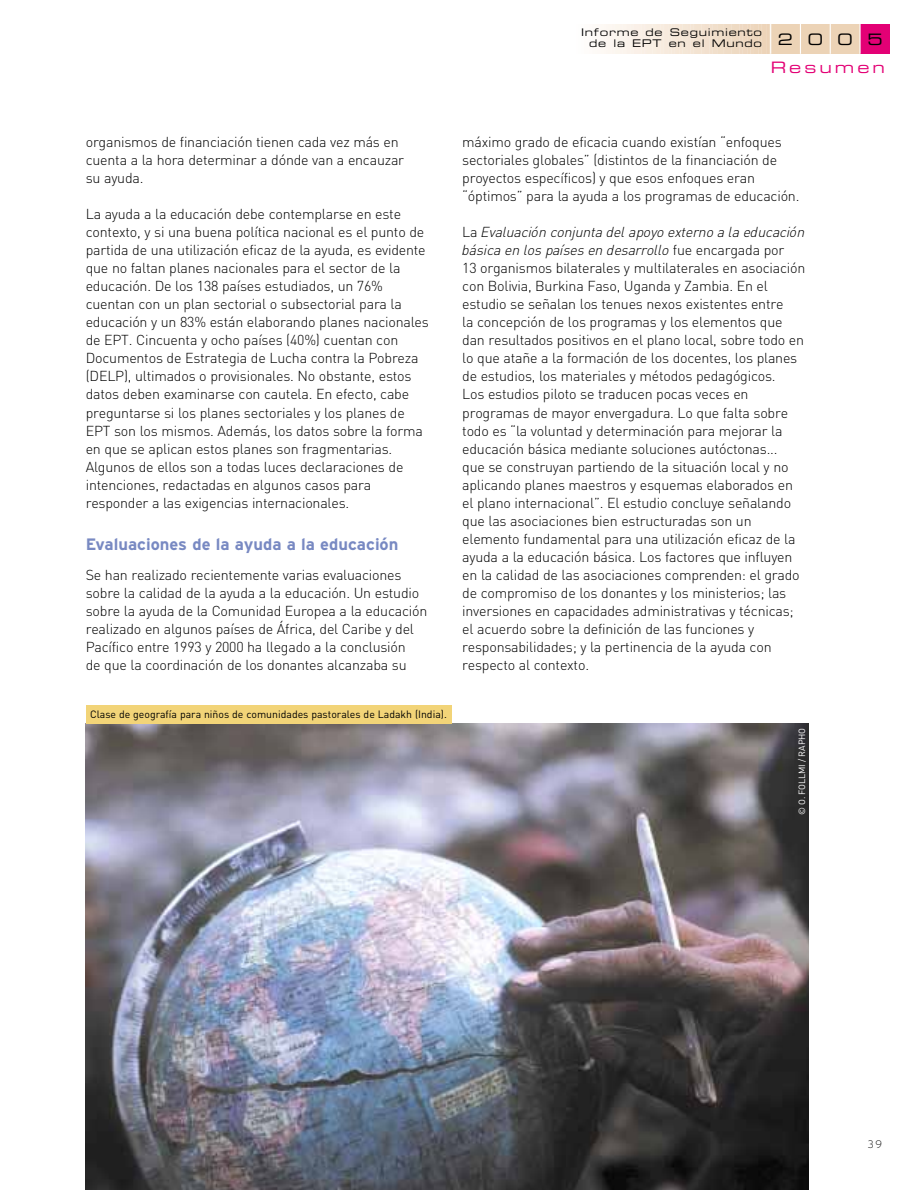
<style>
.page{position:relative;width:914px;height:1190px;background:#fff}
.page>*{position:absolute;margin:0;border:0;box-sizing:border-box;transform-origin:0 0}
.t1{font:700 16.5px "Interstate";color:#7889c2}
.t2{font:15.75px "Eurostile Extended Two";letter-spacing:.195em;color:#e30075}
.t3{font:15.75px "Eurostile Extended Two";color:#000}
.t4{font:300 14.25px/18px "DIN";letter-spacing:-.015em;color:#000}
.t5{font:200 10.8px "Interstate";color:#000}
.t6{font:10.5px "DIN";color:#000}
.t7{font:10.5px/11.2px "Eurostile Extended Two";letter-spacing:.07em;color:#000;text-align:right}
.t8{font:9px "DIN";letter-spacing:-.015em;color:#fff}
.s1{font-style:italic}
</style>
<div class="page">
<hr style="left:585px;top:24px;width:1px;height:30px;background:#fefcfa">
<hr style="left:588px;top:24px;width:1px;height:30px;background:#fefcfa">
<hr style="left:590px;top:24px;width:1px;height:30px;background:#fefbf9">
<hr style="left:593px;top:24px;width:1px;height:30px;background:#fdfaf7">
<hr style="left:596px;top:24px;width:1px;height:30px;background:#fdfaf6">
<hr style="left:598px;top:24px;width:2px;height:30px;background:#fdf9f6">
<hr style="left:601px;top:24px;width:1px;height:30px;background:#fdf9f4">
<hr style="left:604px;top:24px;width:1px;height:30px;background:#fdf8f3">
<hr style="left:607px;top:24px;width:1px;height:30px;background:#fcf7f2">
<hr style="left:609px;top:24px;width:2px;height:30px;background:#fcf7f1">
<hr style="left:612px;top:24px;width:1px;height:30px;background:#fcf6f0">
<hr style="left:615px;top:24px;width:1px;height:30px;background:#fbf6ef">
<hr style="left:618px;top:24px;width:1px;height:30px;background:#fbf6ee">
<hr style="left:620px;top:24px;width:1px;height:30px;background:#fbf4ee">
<hr style="left:623px;top:24px;width:1px;height:30px;background:#fbf4ed">
<hr style="left:626px;top:24px;width:1px;height:30px;background:#fbf3ec">
<hr style="left:628px;top:24px;width:2px;height:30px;background:#faf2eb">
<hr style="left:631px;top:24px;width:1px;height:30px;background:#faf2ea">
<hr style="left:634px;top:24px;width:1px;height:30px;background:#faf0e8">
<hr style="left:637px;top:24px;width:1px;height:30px;background:#faf0e8">
<hr style="left:639px;top:24px;width:1px;height:30px;background:#faf0e7">
<hr style="left:642px;top:24px;width:1px;height:30px;background:#f9efe5">
<hr style="left:645px;top:24px;width:1px;height:30px;background:#f9eee5">
<hr style="left:647px;top:24px;width:2px;height:30px;background:#f8eee3">
<hr style="left:650px;top:24px;width:1px;height:30px;background:#f8eee3">
<hr style="left:653px;top:24px;width:1px;height:30px;background:#f8eee2">
<hr style="left:656px;top:24px;width:1px;height:30px;background:#f8ede0">
<hr style="left:658px;top:24px;width:1px;height:30px;background:#f8ece0">
<hr style="left:661px;top:24px;width:1px;height:30px;background:#f8ecdf">
<hr style="left:664px;top:24px;width:1px;height:30px;background:#f7ebde">
<hr style="left:666px;top:24px;width:2px;height:30px;background:#f7eadd">
<hr style="left:669px;top:24px;width:1px;height:30px;background:#f6eadc">
<hr style="left:672px;top:24px;width:1px;height:30px;background:#f6e9db">
<hr style="left:675px;top:24px;width:1px;height:30px;background:#f6e8da">
<hr style="left:677px;top:24px;width:2px;height:30px;background:#f6e8d8">
<hr style="left:680px;top:24px;width:1px;height:30px;background:#f6e7d7">
<hr style="left:683px;top:24px;width:1px;height:30px;background:#f4e7d6">
<hr style="left:686px;top:24px;width:1px;height:30px;background:#f4e6d6">
<hr style="left:688px;top:24px;width:1px;height:30px;background:#f4e5d5">
<hr style="left:691px;top:24px;width:1px;height:30px;background:#f4e5d4">
<hr style="left:694px;top:24px;width:1px;height:30px;background:#f3e4d3">
<hr style="left:696px;top:24px;width:2px;height:30px;background:#f3e3d1">
<hr style="left:699px;top:24px;width:1px;height:30px;background:#f3e3d1">
<hr style="left:702px;top:24px;width:1px;height:30px;background:#f3e2d0">
<hr style="left:705px;top:24px;width:1px;height:30px;background:#f2e0ce">
<hr style="left:707px;top:24px;width:1px;height:30px;background:#f2e0ce">
<hr style="left:710px;top:24px;width:1px;height:30px;background:#f2e0cd">
<hr style="left:713px;top:24px;width:1px;height:30px;background:#f1dfcb">
<hr style="left:715px;top:24px;width:2px;height:30px;background:#f1dfcb">
<hr style="left:718px;top:24px;width:1px;height:30px;background:#f0dec8">
<hr style="left:721px;top:24px;width:1px;height:30px;background:#f0dec8">
<hr style="left:724px;top:24px;width:1px;height:30px;background:#f0ddc8">
<hr style="left:726px;top:24px;width:2px;height:30px;background:#efdcc6">
<hr style="left:729px;top:24px;width:1px;height:30px;background:#efdcc6">
<hr style="left:732px;top:24px;width:1px;height:30px;background:#eedbc4">
<hr style="left:734px;top:24px;width:2px;height:30px;background:#eedac3">
<hr style="left:737px;top:24px;width:1px;height:30px;background:#eedac3">
<hr style="left:740px;top:24px;width:1px;height:30px;background:#eed8c2">
<hr style="left:743px;top:24px;width:1px;height:30px;background:#eed8c1">
<hr style="left:745px;top:24px;width:2px;height:30px;background:#eed7c0">
<hr style="left:748px;top:24px;width:1px;height:30px;background:#eed7be">
<hr style="left:751px;top:24px;width:1px;height:30px;background:#eed7be">
<hr style="left:754px;top:24px;width:1px;height:30px;background:#edd6bd">
<hr style="left:756px;top:24px;width:1px;height:30px;background:#edd6bc">
<hr style="left:759px;top:24px;width:1px;height:30px;background:#edd6bb">
<hr style="left:762px;top:24px;width:1px;height:30px;background:#edd5ba">
<hr style="left:764px;top:24px;width:2px;height:30px;background:#edd4b9">
<hr style="left:767px;top:24px;width:1px;height:30px;background:#ecd3b8">
<div style="left:770px;top:24px;width:30px;height:30px;background:#ecd3b6"></div>
<div style="left:800px;top:24px;width:30px;height:30px;background:#ecd3b6"></div>
<div style="left:830px;top:24px;width:30px;height:30px;background:#ecd3b6"></div>
<div style="left:860px;top:24px;width:29px;height:30px;background:#e30075"></div>
<hr style="left:770px;top:24px;width:1px;height:30px;background:#fff">
<hr style="left:799px;top:24px;width:2px;height:30px;background:#fff">
<hr style="left:829px;top:24px;width:1px;height:30px;background:#fff">
<hr style="left:859px;top:24px;width:1px;height:30px;background:#fff">
<img style="left:86px;top:723px;width:723px;height:466px">
<div style="left:86px;top:705px;width:365px;height:18px;background:#f2d478"></div>
<p class="t7" style="left:581px;top:28px;width:183px">Informe de Seguimiento de la EPT en el Mundo</p>
<p class="t3" style="left:778px;top:33px;width:106px">2005</p>
<p class="t2" style="left:770px;top:62px;width:116px">Resumen</p>
<p class="t4" style="left:86px;top:135px;width:320px">organismos de financiación tienen cada vez más en cuenta a la hora determinar a dónde van a encauzar su ayuda.</p>
<p class="t4" style="left:86px;top:207px;width:344px">La ayuda a la educación debe contemplarse en este contexto, y si una buena política nacional es el punto de partida de una utilización eficaz de la ayuda, es evidente que no faltan planes nacionales para el sector de la educación. De los 138 países estudiados, un 76% cuentan con un plan sectorial o subsectorial para la educación y un 83% están elaborando planes nacionales de EPT. Cincuenta y ocho países (40%) cuentan con Documentos de Estrategia de Lucha contra la Pobreza (DELP), ultimados o provisionales. No obstante, estos datos deben examinarse con cautela. En efecto, cabe preguntarse si los planes sectoriales y los planes de EPT son los mismos. Además, los datos sobre la forma en que se aplican estos planes son fragmentarias.<br>Algunos de ellos son a todas luces declaraciones de intenciones, redactadas en algunos casos para responder a las exigencias internacionales.</p>
<p class="t1" style="left:86px;top:537px;width:314px">Evaluaciones de la ayuda a la educación</p>
<p class="t4" style="left:86px;top:567px;width:343px">Se han realizado recientemente varias evaluaciones sobre la calidad de la ayuda a la educación. Un estudio sobre la ayuda de la Comunidad Europea a la educación realizado en algunos países de África, del Caribe y del Pacífico entre 1993 y 2000 ha llegado a la conclusión<br>de que la coordinación de los donantes alcanzaba su</p>
<p class="t6" style="left:90px;top:710px;width:358px">Clase de geografía para niños de comunidades pastorales de Ladakh (India).</p>
<p class="t4" style="left:462px;top:135px;width:339px">máximo grado de eficacia cuando existían “enfoques sectoriales globales” (distintos de la financiación de proyectos específicos) y que esos enfoques eran “óptimos” para la ayuda a los programas de educación.</p>
<p class="t4" style="left:462px;top:225px;width:344px">La <span class="s1">Evaluación conjunta del apoyo externo a la educación básica en los países en desarrollo</span> fue encargada por<br>13 organismos bilaterales y multilaterales en asociación con Bolivia, Burkina Faso, Uganda y Zambia. En el estudio se señalan los tenues nexos existentes entre<br>la concepción de los programas y los elementos que dan resultados positivos en el plano local, sobre todo en lo que atañe a la formación de los docentes, los planes de estudios, los materiales y métodos pedagógicos.<br>Los estudios piloto se traducen pocas veces en programas de mayor envergadura. Lo que falta sobre todo es “la voluntad y determinación para mejorar la educación básica mediante soluciones autóctonas...<br>que se construyan partiendo de la situación local y no aplicando planes maestros y esquemas elaborados en el plano internacional”. El estudio concluye señalando que las asociaciones bien estructuradas son un elemento fundamental para una utilización eficaz de la ayuda a la educación básica. Los factores que influyen en la calidad de las asociaciones comprenden: el grado de compromiso de los donantes y los ministerios; las inversiones en capacidades administrativas y técnicas; el acuerdo sobre la definición de las funciones y responsabilidades; y la pertinencia de la ayuda con respecto al contexto.</p>
<p class="t8" style="left:798px;top:815px;width:89px;rotate:-90deg">© O. FOLLMI / RAPHO</p>
<p class="t5" style="left:867px;top:1140px;width:16px">39</p>
</div>
